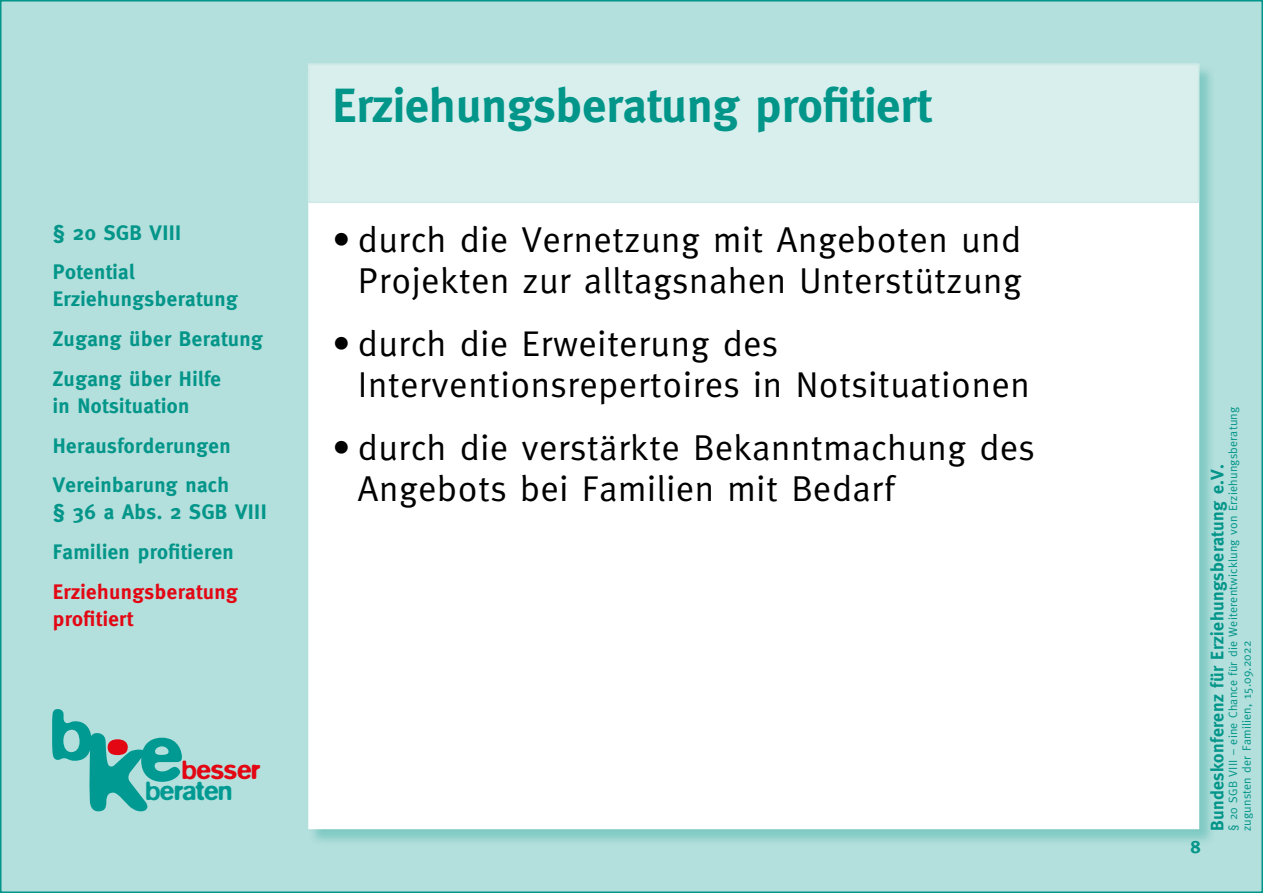
<style>
.page{position:relative;width:1263px;height:893px;background:#fff}
.page>*{position:absolute;margin:0;border:0;box-sizing:border-box;transform-origin:0 0}
.t1{font:700 48px "Meta";color:#029589}
.t2{font:36px/41.4px "Meta";letter-spacing:.02em;color:#000}
.t3{font:500 27px "Blur";letter-spacing:-.02em;color:#009a93}
.t4{font:500 27px "Blur";letter-spacing:-.02em;color:#e30613}
.t5{font:700 21px/39.8px "Meta";letter-spacing:.02em;color:#029589}
.t6{font:700 21px/27px "Meta";letter-spacing:.02em;color:#e30613}
.t7{font:700 18px "Meta";letter-spacing:.02em;color:#029589}
.t8{font:12px/13.8px "Meta";letter-spacing:.02em;color:#029589}
</style>
<div class="page">
<div style="left:0;top:0;width:1263px;height:893px;background:#b3dfdc;border:2px solid #029589"></div>
<div style="left:309px;top:64px;width:907px;height:782px;background:#029589;opacity:.29"></div>
<div style="left:308px;top:64px;width:891px;height:765px;background:#fff"></div>
<div style="left:308px;top:64px;width:891px;height:139px;background:#d9efed;border:2px solid #cdeae7"></div>
<svg style="left:52px;top:709px;width:130px;height:102px"></svg>
<p class="t5" style="left:53px;top:212px;width:130px">§ 20 SGB VIII<br>Potential</p>
<p class="t5" style="left:53px;top:279px;width:212px">Erziehungsberatung<br>Zugang über Beratung<br>Zugang über Hilfe</p>
<p class="t5" style="left:53px;top:386px;width:179px">in Notsituation<br>Herausforderungen<br>Vereinbarung nach</p>
<p class="t5" style="left:53px;top:492px;width:215px">§ 36 a Abs. 2 SGB VIII<br>Familien profitieren</p>
<p class="t6" style="left:53px;top:578px;width:187px">Erziehungsberatung profitiert</p>
<p class="t4" style="left:182px;top:755px;width:80px">besser</p>
<p class="t3" style="left:145px;top:775px;width:88px">beraten</p>
<h1 class="t1" style="left:332px;top:78px;width:600px">Erziehungsberatung profitiert</h1>
<p class="t2" style="left:332px;top:218px;width:691px;text-align:right">• durch die Vernetzung mit Angeboten und<br>Projekten zur alltagsnahen Unterstützung</p>
<p class="t2" style="left:358px;top:322px;width:673px;text-indent:-26px">• durch die Erweiterung des<br>Interventionsrepertoires in Notsituationen</p>
<p class="t2" style="left:358px;top:426px;width:679px;text-indent:-26px">• durch die verstärkte Bekanntmachung des<br>Angebots bei Familien mit Bedarf</p>
<p class="t7" style="left:1191px;top:836px;width:11px">8</p>
<p class="t8" style="left:1226px;top:831px;width:426px;rotate:-90deg">§ 20 SGB VIII – eine Chance für die Weiterentwicklung von Erziehungsberatung zugunsten der Familien, 15.09.2022</p>
<p class="t7" style="left:1207px;top:831px;width:369px;rotate:-90deg">Bundeskonferenz für Erziehungsberatung e.V.</p>
</div>
